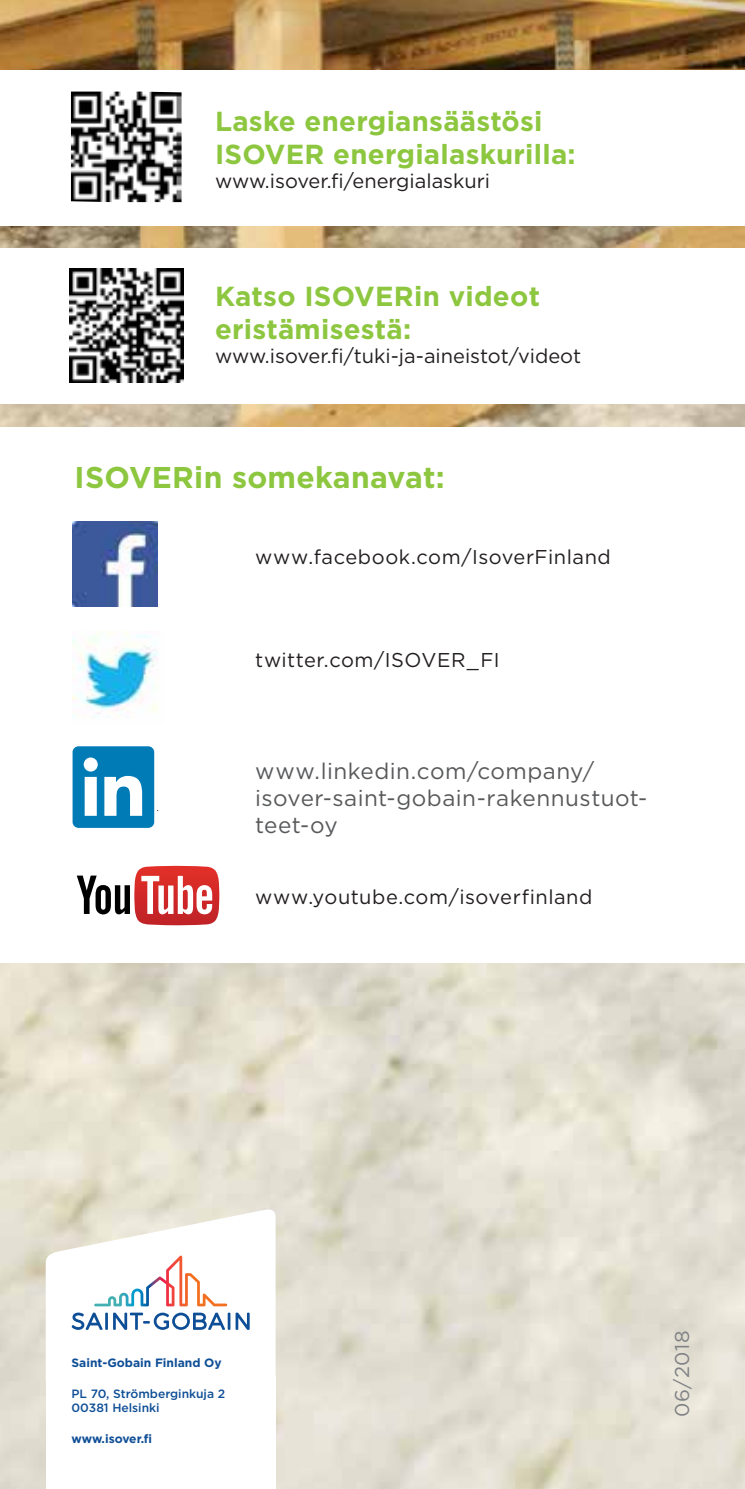
<style>
.page{position:relative;width:745px;height:1489px;background:#fff}
.page>*{position:absolute;margin:0;border:0;box-sizing:border-box;transform-origin:0 0}
.t1{font:700 30px "Gotham";letter-spacing:.01em;color:#8dc63f}
.t2{font:700 27.5px/33px "Gotham";letter-spacing:.01em;color:#8dc63f}
.t3{font:22.5px/27px "Gotham";letter-spacing:.02em;color:#58595b}
.t4{font:20px "Gotham";letter-spacing:.015em;color:#231f20}
.t5{font:20px "Gotham";letter-spacing:.035em;color:#808285}
.t6{font:700 12px "Gotham";color:#0e4e96}
.t7{font:500 12px/14.5px "Gotham";color:#0e4e96}
</style>
<div class="page">
<img style="left:0;top:0;width:744px;height:1488px">
<div style="left:0;top:427px;width:744px;height:535px;background:#fff"></div>
<div style="left:0;top:70px;width:744px;height:156px;background:#fff"></div>
<img style="left:71px;top:92px;width:110px;height:110px">
<img style="left:72px;top:521px;width:86px;height:85px">
<img style="left:72px;top:632px;width:86px;height:85px">
<div style="left:72px;top:746px;width:82px;height:81px;background:#007bb6;border-radius:6px"></div>
<svg style="left:84px;top:757px;width:14px;height:58px"></svg>
<svg style="left:104px;top:775px;width:38px;height:40px"></svg>
<svg style="left:77px;top:865px;width:142px;height:60px"></svg>
<div style="left:0;top:247px;width:744px;height:156px;background:#fff"></div>
<img style="left:69px;top:269px;width:114px;height:113px">
<svg style="left:46px;top:1207px;width:229px;height:169px"></svg>
<div style="left:46px;top:1376px;width:229px;height:112px;background:#fff"></div>
<h2 class="t2" style="left:215px;top:104px;width:362px">Laske energiansäästösi<br>ISOVER energialaskurilla:</h2>
<p class="t4" style="left:215px;top:168px;width:276px">www.isover.fi/energialaskuri</p>
<h2 class="t2" style="left:215px;top:280px;width:326px">Katso ISOVERin videot eristämisestä:</h2>
<p class="t4" style="left:215px;top:343px;width:367px">www.isover.fi/tuki-ja-aineistot/videot</p>
<h1 class="t1" style="left:75px;top:458px;width:371px">ISOVERin somekanavat:</h1>
<p class="t4" style="left:255px;top:544px;width:357px">www.facebook.com/IsoverFinland</p>
<p class="t4" style="left:255px;top:647px;width:246px">twitter.com/ISOVER_FI</p>
<p class="t3" style="left:255px;top:757px;width:393px">www.linkedin.com/company/ isover-saint-gobain-rakennustuot&shy;teet-oy</p>
<p class="t4" style="left:255px;top:883px;width:338px">www.youtube.com/isoverfinland</p>
<p class="t6" style="left:71px;top:1354px;width:152px">Saint-Gobain Finland Oy</p>
<p class="t7" style="left:71px;top:1386px;width:155px">PL 70, Strömberginkuja 2<br>00381 Helsinki</p>
<p class="t6" style="left:71px;top:1430px;width:82px">www.isover.fi</p>
<p class="t5" style="left:668px;top:1416px;width:88px;rotate:-90deg">06/2018</p>
</div>
